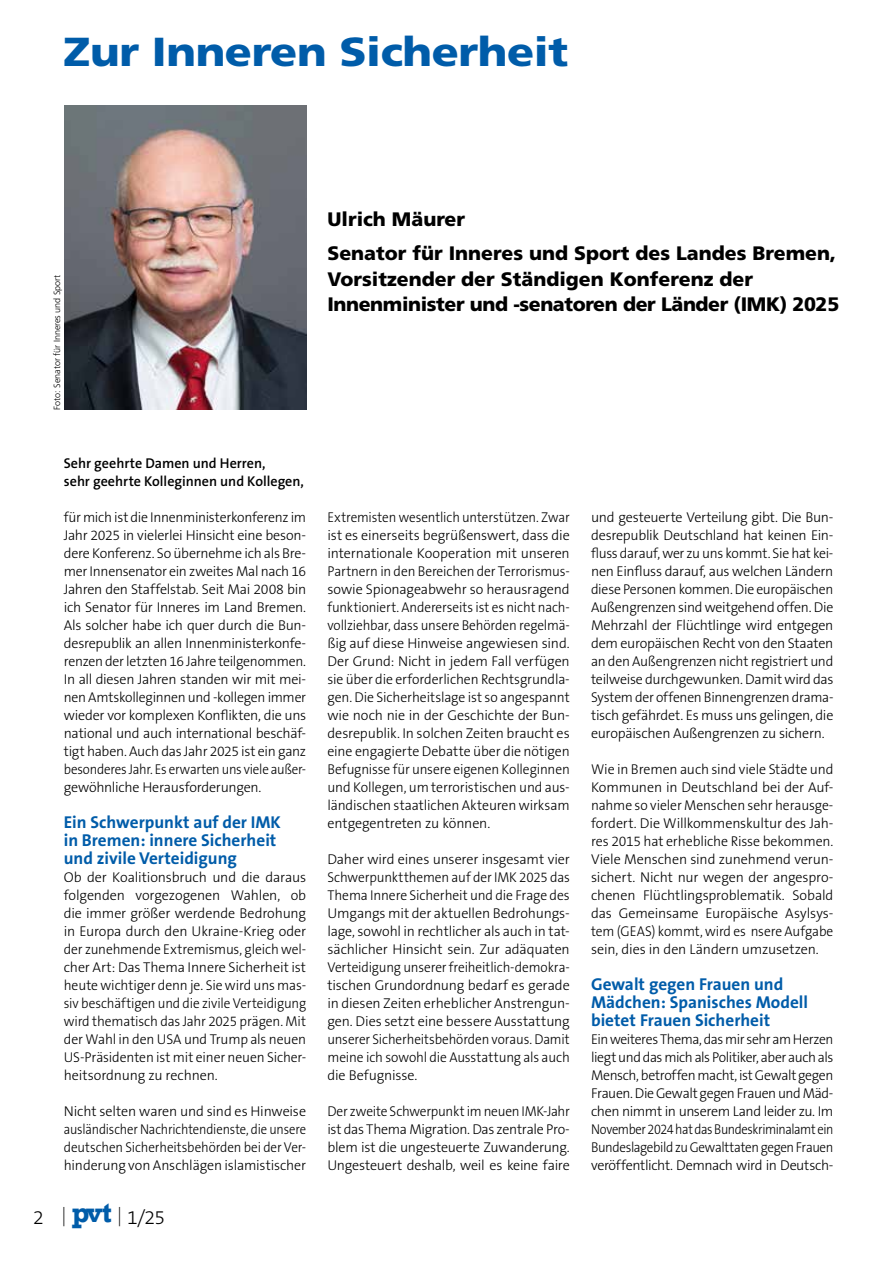
<style>
.page{position:relative;width:893px;height:1263px;background:#fff}
.page>*{position:absolute;margin:0;border:0;box-sizing:border-box;transform-origin:0 0}
.t1{font:900 40.5px "Frutiger LT Pro";letter-spacing:-.01em;color:#005ca9;scale:1.1 1}
.t2{font:900 19.5px/25.5px "Frutiger LT Pro";letter-spacing:-.02em;color:#000}
.t3{font:900 19.5px/34px "Frutiger LT Pro";color:#000}
.t4{font:300 19.5px "The Sans B3";color:#000}
.t5{font:700 17.25px/18px "The Sans B7";color:#005ca9}
.t6{font:300 14.25px/18px "The Sans B3";letter-spacing:-.015em;color:#000;text-align:justify}
.t7{font:300 14.25px/18px "The Sans B3";letter-spacing:-.015em;color:#000;text-align:justify;scale:.92 1}
.t8{font:300 14.25px/18px "The Sans B3";letter-spacing:-.015em;color:#000;text-align:justify;scale:.96 1}
.t9{font:300 14.25px/18px "The Sans B3";letter-spacing:-.015em;color:#000;text-align:justify;scale:.94 1}
.t10{font:600 14.25px/18px "The Sans B6";color:#000}
.t11{font:300 9px "Frutiger";color:#000}
.s1{font-family:"Rockwell";font-weight:700;font-size:28.5px;color:#005ca9}
</style>
<div class="page">
<img style="left:64px;top:105px;width:243px;height:305px">
<h1 class="t1" style="left:63px;top:27px;width:460px">Zur Inneren Sicherheit</h1>
<p class="t11" style="left:52px;top:410px;width:136px;rotate:-90deg">Foto: Senator für Inneres und Sport</p>
<p class="t10" style="left:64px;top:455px;width:242px">Sehr geehrte Damen und Herren,<br>sehr geehrte Kolleginnen und Kollegen,</p>
<p class="t6" style="left:64px;top:509px;width:244px">für mich ist die Innenministerkonferenz im Jahr 2025 in vielerlei Hinsicht eine beson&shy;dere Konferenz. So übernehme ich als Bre&shy;mer Innensenator ein zweites Mal nach 16<br>Jahren den Staffelstab. Seit Mai 2008 bin ich Senator für Inneres im Land Bremen.<br>Als solcher habe ich quer durch die Bun&shy;desrepublik an allen Innenministerkonfe&shy;renzen der letzten 16 Jahre teilgenommen.<br>In all diesen Jahren standen wir mit mei&shy;nen Amtskolleginnen und -kollegen immer wieder vor komplexen Konflikten, die uns national und auch international beschäf&shy;tigt haben. Auch das Jahr 2025 ist ein ganz besonderes Jahr. Es erwarten uns viele außer&shy;gewöhnliche Herausforderungen.</p>
<p class="t5" style="left:64px;top:814px;width:219px">Ein Schwerpunkt auf der IMK in Bremen: innere Sicherheit und zivile Verteidigung</p>
<p class="t6" style="left:64px;top:869px;width:244px">Ob der Koalitionsbruch und die daraus folgenden vorgezogenen Wahlen, ob die immer größer werdende Bedrohung in Europa durch den Ukraine-Krieg oder der zunehmende Extremismus, gleich wel&shy;cher Art: Das Thema Innere Sicherheit ist heute wichtiger denn je. Sie wird uns mas&shy;siv beschäftigen und die zivile Verteidigung wird thematisch das Jahr 2025 prägen. Mit der Wahl in den USA und Trump als neuen US-Präsidenten ist mit einer neuen Sicher&shy;heitsordnung zu rechnen.</p>
<p class="t6" style="left:64px;top:1103px;width:244px">Nicht selten waren und sind es Hinweise ausländischer Nachrichtendienste, die unsere deutschen Sicherheitsbehörden bei der Ver&shy;hinderung von Anschlägen islamistischer</p>
<h2 class="t4" style="left:33px;top:1208px;width:133px">2 <span class="s1">pvt</span> 1/25</h2>
<h2 class="t3" style="left:327px;top:202px;width:510px">Ulrich Mäurer<br>Senator für Inneres und Sport des Landes Bremen,</h2>
<h2 class="t2" style="left:327px;top:266px;width:514px">Vorsitzender der Ständigen Konferenz der<br>Innenminister und -senatoren der Länder (IMK) 2025</h2>
<p class="t7" style="left:327px;top:509px;width:265px">Extremisten wesentlich unterstützen. Zwar ist es einerseits begrüßenswert, dass die internationale Kooperation mit unseren Partnern in den Bereichen der Terrorismus&shy;sowie Spionageabwehr so herausragend funktioniert. Andererseits ist es nicht nach&shy;vollziehbar, dass unsere Behörden regelmä&shy;ßig auf diese Hinweise angewiesen sind.<br>Der Grund: Nicht in jedem Fall verfügen sie über die erforderlichen Rechtsgrundla&shy;gen. Die Sicherheitslage ist so angespannt wie noch nie in der Geschichte der Bun&shy;desrepublik. In solchen Zeiten braucht es eine engagierte Debatte über die nötigen Befugnisse für unsere eigenen Kolleginnen und Kollegen, um terroristischen und aus&shy;ländischen staatlichen Akteuren wirksam entgegentreten zu können.</p>
<p class="t6" style="left:327px;top:851px;width:244px">Daher wird eines unserer insgesamt vier Schwerpunktthemen auf der IMK 2025 das Thema Innere Sicherheit und die Frage des Umgangs mit der aktuellen Bedrohungs&shy;lage, sowohl in rechtlicher als auch in tat&shy;sächlicher Hinsicht sein. Zur adäquaten Verteidigung unserer freiheitlich-demokra&shy;tischen Grundordnung bedarf es gerade in diesen Zeiten erheblicher Anstrengun&shy;gen. Dies setzt eine bessere Ausstattung unserer Sicherheitsbehörden voraus. Damit meine ich sowohl die Ausstattung als auch die Befugnisse.</p>
<p class="t9" style="left:327px;top:1103px;width:259px">Der zweite Schwerpunkt im neuen IMK-Jahr ist das Thema Migration. Das zentrale Pro&shy;blem ist die ungesteuerte Zuwanderung.<br>Ungesteuert deshalb, weil es keine faire</p>
<p class="t6" style="left:591px;top:509px;width:244px">und gesteuerte Verteilung gibt. Die Bun&shy;desrepublik Deutschland hat keinen Ein&shy;fluss darauf, wer zu uns kommt. Sie hat kei&shy;nen Einfluss darauf, aus welchen Ländern diese Personen kommen. Die europäischen Außengrenzen sind weitgehend offen. Die Mehrzahl der Flüchtlinge wird entgegen dem europäischen Recht von den Staaten an den Außengrenzen nicht registriert und teilweise durchgewunken. Damit wird das System der offenen Binnengrenzen drama&shy;tisch gefährdet. Es muss uns gelingen, die europäischen Außengrenzen zu sichern.</p>
<p class="t6" style="left:591px;top:761px;width:244px">Wie in Bremen auch sind viele Städte und Kommunen in Deutschland bei der Auf&shy;nahme so vieler Menschen sehr herausge&shy;fordert. Die Willkommenskultur des Jah&shy;res 2015 hat erhebliche Risse bekommen.<br>Viele Menschen sind zunehmend verun&shy;sichert. Nicht nur wegen der angespro&shy;chenen Flüchtlingsproblematik. Sobald das Gemeinsame Europäische Asylsys&shy;tem (GEAS) kommt, wird es nsere Aufgabe sein, dies in den Ländern umzusetzen.</p>
<p class="t5" style="left:591px;top:976px;width:219px">Gewalt gegen Frauen und<br>Mädchen: Spanisches Modell bietet Frauen Sicherheit</p>
<p class="t8" style="left:591px;top:1031px;width:254px">Ein weiteres Thema, das mir sehr am Herzen liegt und das mich als Politiker, aber auch als Mensch, betroffen macht, ist Gewalt gegen Frauen. Die Gewalt gegen Frauen und Mäd&shy;chen nimmt in unserem Land leider zu. Im November 2024 hat das Bundeskriminalamt ein Bundeslagebild zu Gewalttaten gegen Frauen veröffentlicht. Demnach wird in Deutsch-</p>
</div>
